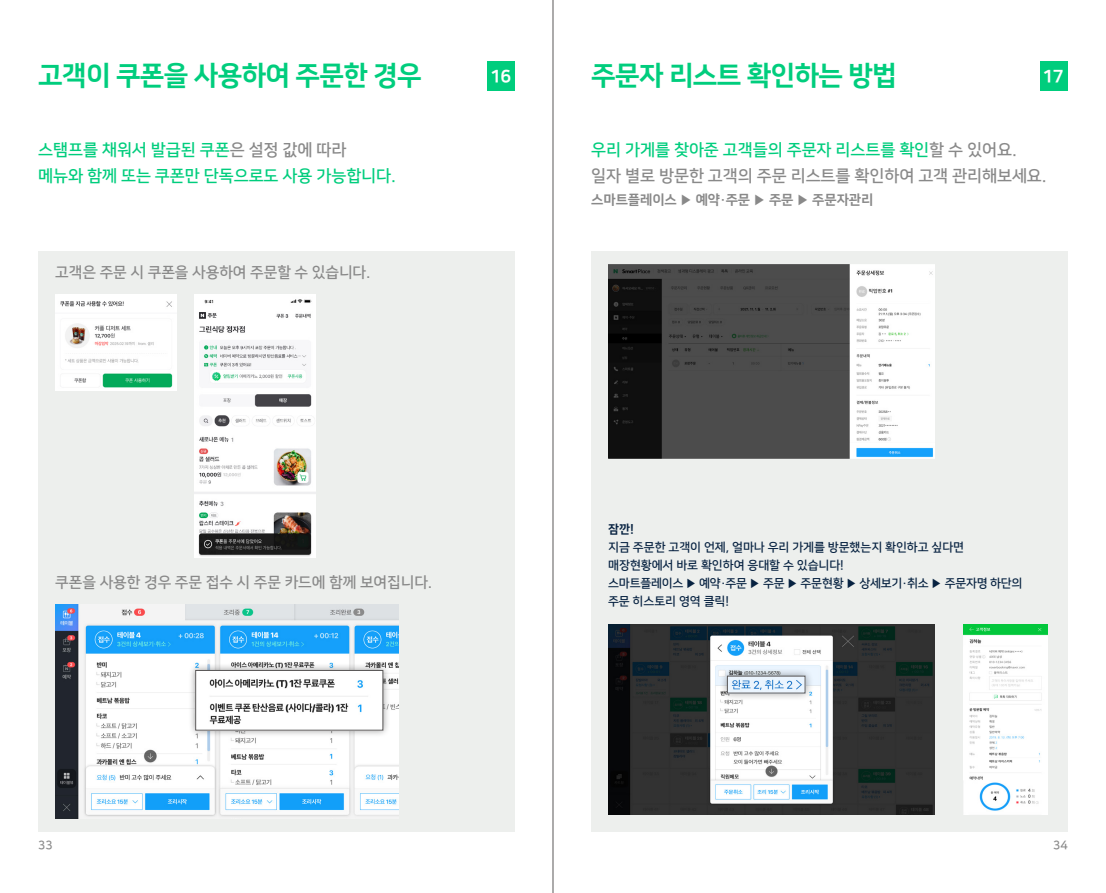
<style>
.page{position:relative;width:1106px;height:893px;background:#fff}
.page>*{position:absolute;margin:0;border:0;box-sizing:border-box;transform-origin:0 0}
.t1{font:27px "Nanum Square EB";letter-spacing:-.025em;color:#00cd7d}
.t2{font:17.4px "Nanum Square EB";color:#fff}
.t3{font:16.5px/25.5px "Nanum Square OTFB";letter-spacing:-.005em;color:#898989}
.t4{font:16.5px/25.5px "Nanum Square OTFB";letter-spacing:-.005em;color:#00cd7d}
.t5{font:15px "Nanum Square OTFB";letter-spacing:-.005em;color:#898989}
.t6{font:13.5px "Nanum Square EB";letter-spacing:-.005em;color:#898989}
.t7{font:12px/18px "Nanum Square OTFB";letter-spacing:-.005em;color:#072241}
.t8{font:12px "Nanum Square OTFB";color:#898989}
.t9{font:12px "Nanum Square EB";color:#072241}
.s1{color:#898989}
.s2{color:#00cd7d}
</style>
<div class="page">
<div style="left:38px;top:251px;width:476px;height:580px;background:#edefed"></div>
<div style="left:487px;top:62px;width:27px;height:29px;background:#00cd7d"></div>
<img style="left:195px;top:294px;width:120px;height:239px">
<img style="left:55px;top:294px;width:121px;height:96px">
<img style="left:55px;top:604px;width:343px;height:215px">
<div style="left:188px;top:663px;width:202px;height:75px;background:#000;opacity:.4"></div>
<img style="left:197px;top:672px;width:184px;height:56px">
<div style="left:195px;top:670px;width:188px;height:60px;border:1px solid #595757"></div>
<div style="left:591px;top:251px;width:476px;height:580px;background:#edefed"></div>
<img style="left:608px;top:265px;width:326px;height:193px">
<img style="left:608px;top:625px;width:326px;height:189px">
<img style="left:963px;top:625px;width:84px;height:189px">
<div style="left:1039px;top:62px;width:28px;height:29px;background:#00cd7d"></div>
<div style="left:718px;top:667px;width:95px;height:35px;background:#000;opacity:.4"></div>
<img style="left:729px;top:678px;width:74px;height:13px">
<hr style="left:552px;top:0;width:1px;height:893px;background:#595757">
<img style="left:195px;top:533px;width:120px;height:25px">
<h1 class="t1" style="left:38px;top:60px;width:385px">고객이 쿠폰을 사용하여 주문한 경우</h1>
<h3 class="t4" style="left:38px;top:137px;width:359px">스탬프를 채워서 발급된 쿠폰<span class="s1">은 설정 값에 따라<br></span>메뉴와 함께 또는 쿠폰만 단독으로도 사용 가능합니다.</h3>
<p class="t5" style="left:55px;top:264px;width:317px">고객은 주문 시 쿠폰을 사용하여 주문할 수 있습니다.</p>
<h2 class="t2" style="left:489px;top:67px;width:23px">16</h2>
<h1 class="t1" style="left:591px;top:60px;width:307px">주문자 리스트 확인하는 방법</h1>
<h2 class="t2" style="left:1042px;top:67px;width:23px">17</h2>
<h3 class="t3" style="left:591px;top:137px;width:457px"><span class="s2">우리 가게를 찾아준 고객들의 주문자 리스트를 확인</span>할 수 있어요. 일자 별로 방문한 고객의 주문 리스트를 확인하여 고객 관리해보세요.</h3>
<p class="t6" style="left:591px;top:192px;width:284px">스마트플레이스 ▶ 예약·주문 ▶ 주문 ▶ 주문자관리</p>
<p class="t5" style="left:55px;top:574px;width:378px">쿠폰을 사용한 경우 주문 접수 시 주문 카드에 함께 보여집니다.</p>
<p class="t9" style="left:608px;top:522px;width:27px">잠깐!</p>
<p class="t7" style="left:608px;top:538px;width:416px">지금 주문한 고객이 언제, 얼마나 우리 가게를 방문했는지 확인하고 싶다면 매장현황에서 바로 확인하여 응대할 수 있습니다!<br>스마트플레이스 ▶ 예약·주문 ▶ 주문 ▶ 주문현황 ▶ 상세보기·취소 ▶ 주문자명 하단의 주문 히스토리 영역 클릭!</p>
<p class="t8" style="left:38px;top:839px;width:16px">33</p>
<p class="t8" style="left:1053px;top:839px;width:16px">34</p>
</div>
